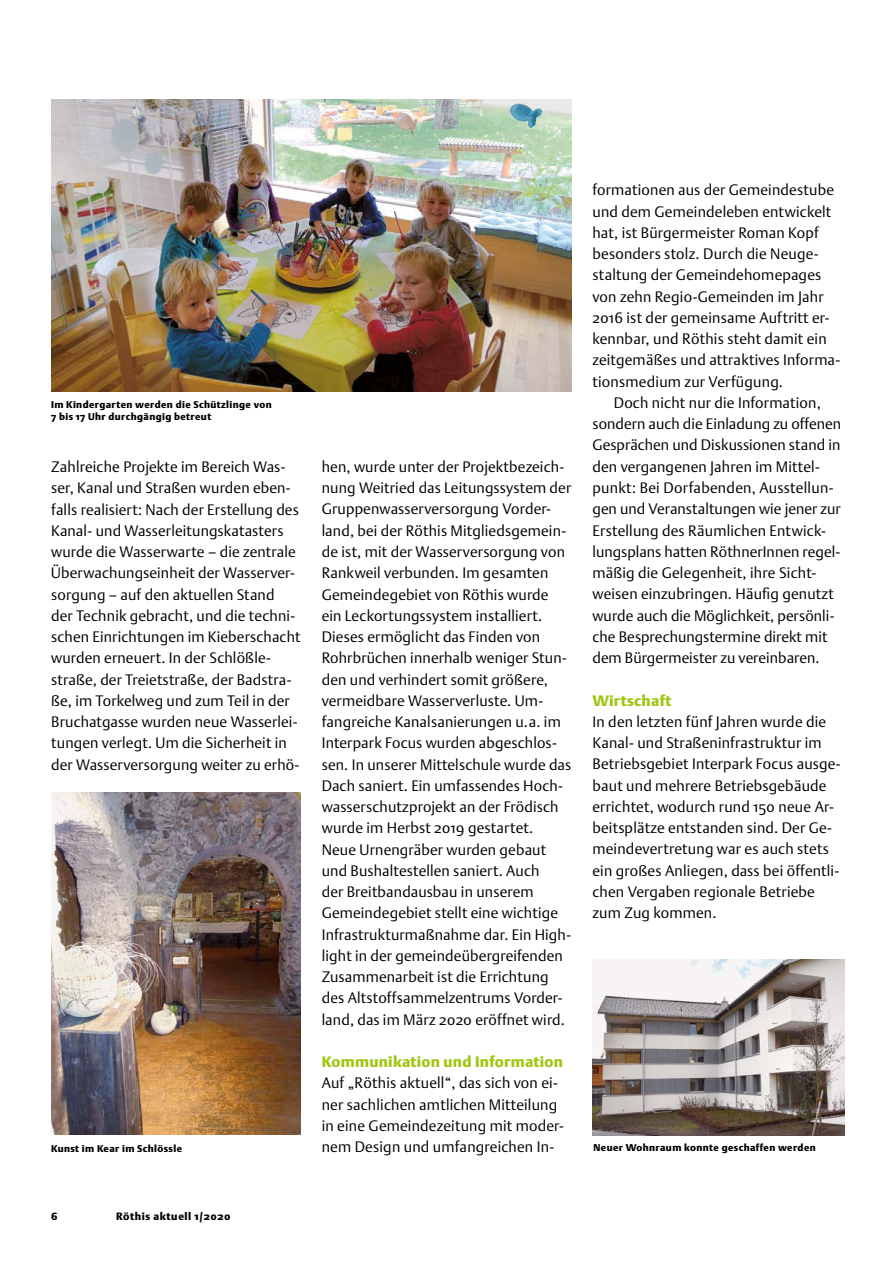
<style>
.page{position:relative;width:893px;height:1263px;background:#fff}
.page>*{position:absolute;margin:0;border:0;box-sizing:border-box;transform-origin:0 0}
.t1{font:300 15px/21.3px "DTL Argo ST";letter-spacing:.01em;color:#000}
.t2{font:900 15px "DTL Argo ST";letter-spacing:.015em;color:#a2c617}
.t3{font:900 10.5px "DTL Argo ST";letter-spacing:.05em;color:#000}
.t4{font:900 9.75px/12.8px "DTL Argo ST";letter-spacing:.04em;color:#000}
</style>
<div class="page">
<img style="left:51px;top:100px;width:520px;height:291px">
<img style="left:51px;top:792px;width:250px;height:342px">
<img style="left:592px;top:959px;width:252px;height:176px">
<p class="t1" style="left:592px;top:179px;width:249px">formationen aus der Gemeindestube und dem Gemeindeleben entwickelt hat, ist Bürgermeister Roman Kopf besonders stolz. Durch die Neuge&shy;staltung der Gemeindehomepages von zehn Regio-Gemeinden im Jahr 2016 ist der gemeinsame Auftritt er&shy;kennbar, und Röthis steht damit ein zeitgemäßes und attraktives Informa&shy;tionsmedium zur Verfügung.</p>
<p class="t1" style="left:592px;top:392px;width:250px;text-indent:21px">Doch nicht nur die Information, sondern auch die Einladung zu offenen Gesprächen und Diskussionen stand in den vergangenen Jahren im Mittel&shy;punkt: Bei Dorfabenden, Ausstellun&shy;gen und Veranstaltungen wie jener zur Erstellung des Räumlichen Entwick&shy;lungsplans hatten RöthnerInnen regel&shy;mäßig die Gelegenheit, ihre Sicht&shy;weisen einzubringen. Häufig genutzt wurde auch die Möglichkeit, persönli&shy;che Besprechungstermine direkt mit dem Bürgermeister zu vereinbaren.</p>
<p class="t2" style="left:592px;top:691px;width:81px">Wirtschaft</p>
<p class="t1" style="left:592px;top:711px;width:250px">In den letzten fünf Jahren wurde die Kanal- und Straßeninfrastruktur im Betriebsgebiet Interpark Focus ausge&shy;baut und mehrere Betriebsgebäude errichtet, wodurch rund 150 neue Ar&shy;beitsplätze entstanden sind. Der Ge&shy;meindevertretung war es auch stets ein großes Anliegen, dass bei öffentli&shy;chen Vergaben regionale Betriebe zum Zug kommen.</p>
<p class="t4" style="left:51px;top:398px;width:222px">Im Kindergarten werden die Schützlinge von<br>7 bis 17 Uhr durchgängig betreut</p>
<p class="t1" style="left:51px;top:456px;width:251px">Zahlreiche Projekte im Bereich Was&shy;ser, Kanal und Straßen wurden eben&shy;falls realisiert: Nach der Erstellung des Kanal- und Wasserleitungskatasters wurde die Wasserwarte – die zentrale Überwachungseinheit der Wasserver&shy;sorgung – auf den aktuellen Stand<br>der Technik gebracht, und die techni&shy;schen Einrichtungen im Kieberschacht wurden erneuert. In der Schlößle&shy;straße, der Treietstraße, der Badstra&shy;ße, im Torkelweg und zum Teil in der Bruchatgasse wurden neue Wasserlei&shy;tungen verlegt. Um die Sicherheit in der Wasserversorgung weiter zu erhö-</p>
<p class="t1" style="left:322px;top:456px;width:251px">hen, wurde unter der Projektbezeich&shy;nung Weitried das Leitungssystem der Gruppenwasserversorgung Vorder&shy;land, bei der Röthis Mitgliedsgemein&shy;de ist, mit der Wasserversorgung von Rankweil verbunden. Im gesamten Gemeindegebiet von Röthis wurde ein Leckortungssystem installiert.<br>Dieses ermöglicht das Finden von Rohrbrüchen innerhalb weniger Stun&shy;den und verhindert somit größere, vermeidbare Wasserverluste. Um&shy;fangreiche Kanalsanierungen u.a. im Interpark Focus wurden abgeschlos&shy;sen. In unserer Mittelschule wurde das Dach saniert. Ein umfassendes Hoch&shy;wasserschutzprojekt an der Frödisch wurde im Herbst 2019 gestartet.<br>Neue Urnengräber wurden gebaut und Bushaltestellen saniert. Auch<br>der Breitbandausbau in unserem Gemeindegebiet stellt eine wichtige Infrastrukturmaßnahme dar. Ein High&shy;light in der gemeindeübergreifenden Zusammenarbeit ist die Errichtung des Altstoffsammelzentrums Vorder&shy;land, das im März 2020 eröffnet wird.</p>
<p class="t2" style="left:322px;top:1053px;width:243px">Kommunikation und Information</p>
<p class="t1" style="left:322px;top:1072px;width:244px">Auf „Röthis aktuell“, das sich von ei&shy;ner sachlichen amtlichen Mitteilung in eine Gemeindezeitung mit moder&shy;nem Design und umfangreichen In-</p>
<p class="t4" style="left:51px;top:1141px;width:133px">Kunst im Kear im Schlössle</p>
<p class="t4" style="left:593px;top:1141px;width:224px">Neuer Wohnraum konnte geschaffen werden</p>
<p class="t3" style="left:51px;top:1210px;width:8px">6</p>
<p class="t3" style="left:116px;top:1210px;width:116px">Röthis aktuell 1/2020</p>
</div>
